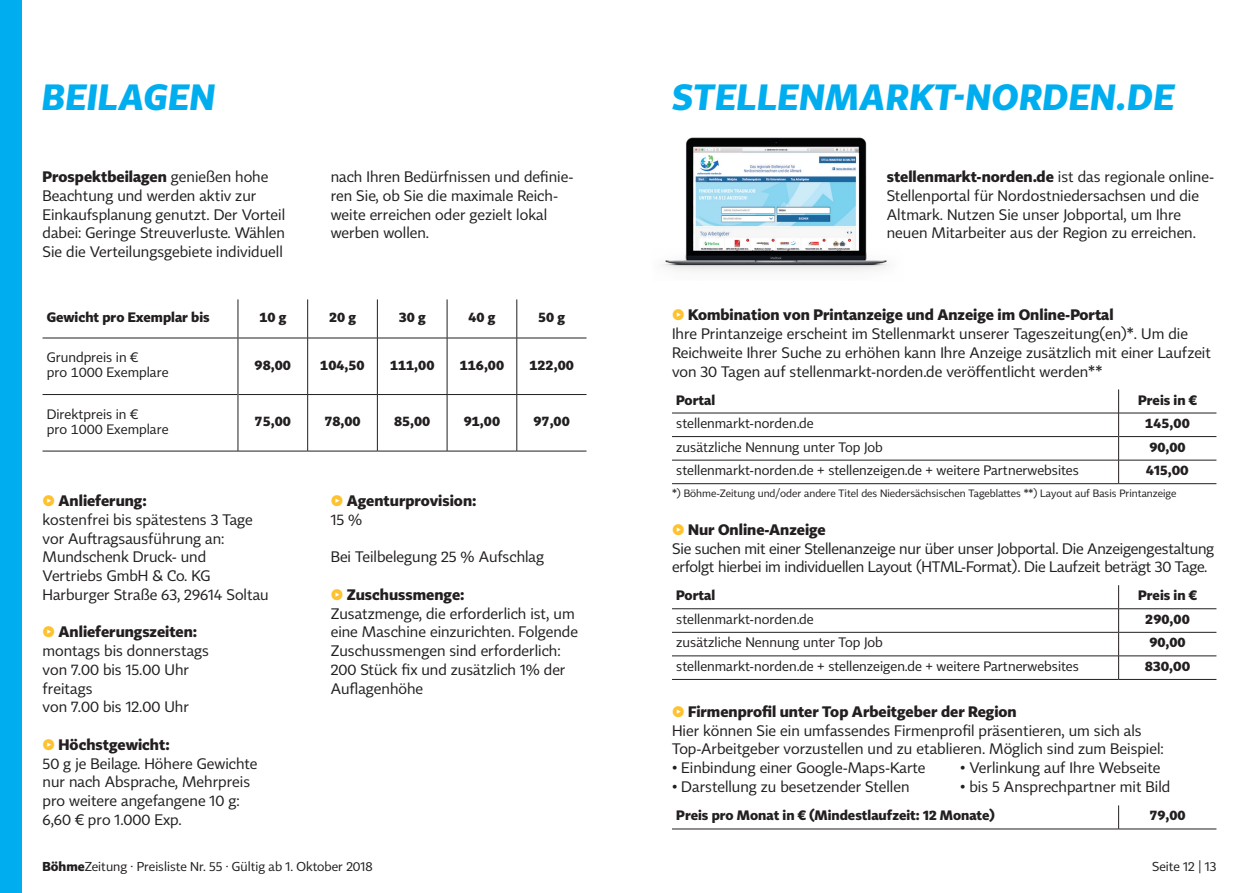
<style>
.page{position:relative;width:1259px;height:893px;background:#fff}
.page>*{position:absolute;margin:0;border:0;box-sizing:border-box;transform-origin:0 0}
.t1{font:italic 700 36px "Tabac Sans";letter-spacing:.03em;color:#00aeef}
.t2{font:15px/18.8px "Tabac Sans";color:#231f20}
.t3{font:700 15px "Tabac Sans";color:#231f20}
.t4{font:13.5px/15px "Tabac Sans";color:#231f20}
.t5{font:700 13.5px "Tabac Sans";color:#231f20}
.t6{font:12.75px "Tabac Sans";color:#231f20}
.t7{font:10.5px "Tabac Sans";color:#231f20}
.s1{font-weight:700}
</style>
<div class="page">
<div style="left:0;top:0;width:21px;height:893px;background:#00aeef"></div>
<hr style="left:672px;top:436px;width:446px;height:1px;background:#231f20">
<hr style="left:1119px;top:436px;width:97px;height:1px;background:#231f20">
<hr style="left:672px;top:460px;width:446px;height:1px;background:#231f20">
<hr style="left:1119px;top:460px;width:97px;height:1px;background:#231f20">
<hr style="left:672px;top:483px;width:446px;height:1px;background:#231f20">
<hr style="left:1118px;top:483px;width:98px;height:1px;background:#231f20">
<hr style="left:672px;top:413px;width:446px;height:1px;background:#231f20">
<hr style="left:1119px;top:413px;width:97px;height:1px;background:#231f20">
<svg style="left:1118px;top:389px;width:1px;height:94px"></svg>
<img style="left:662px;top:137px;width:226px;height:134px">
<hr style="left:307px;top:299px;width:1px;height:39px;background:#231f20">
<hr style="left:377px;top:299px;width:1px;height:39px;background:#231f20">
<hr style="left:447px;top:299px;width:1px;height:39px;background:#231f20">
<hr style="left:516px;top:299px;width:1px;height:39px;background:#231f20">
<hr style="left:43px;top:338px;width:194px;height:1px;background:#231f20">
<hr style="left:238px;top:338px;width:70px;height:1px;background:#231f20">
<hr style="left:308px;top:338px;width:69px;height:1px;background:#231f20">
<hr style="left:307px;top:338px;width:1px;height:56px;background:#231f20">
<hr style="left:377px;top:338px;width:70px;height:1px;background:#231f20">
<hr style="left:377px;top:338px;width:1px;height:56px;background:#231f20">
<hr style="left:447px;top:338px;width:70px;height:1px;background:#231f20">
<hr style="left:447px;top:338px;width:1px;height:56px;background:#231f20">
<hr style="left:517px;top:338px;width:69px;height:1px;background:#231f20">
<hr style="left:516px;top:338px;width:1px;height:56px;background:#231f20">
<hr style="left:43px;top:394px;width:194px;height:1px;background:#231f20">
<hr style="left:238px;top:394px;width:70px;height:1px;background:#231f20">
<hr style="left:308px;top:394px;width:69px;height:1px;background:#231f20">
<hr style="left:307px;top:395px;width:1px;height:56px;background:#231f20">
<hr style="left:377px;top:394px;width:70px;height:1px;background:#231f20">
<hr style="left:377px;top:395px;width:1px;height:56px;background:#231f20">
<hr style="left:447px;top:394px;width:70px;height:1px;background:#231f20">
<hr style="left:447px;top:395px;width:1px;height:56px;background:#231f20">
<hr style="left:517px;top:394px;width:69px;height:1px;background:#231f20">
<hr style="left:516px;top:395px;width:1px;height:56px;background:#231f20">
<hr style="left:43px;top:451px;width:195px;height:1px;background:#231f20">
<hr style="left:238px;top:451px;width:70px;height:1px;background:#231f20">
<hr style="left:308px;top:451px;width:69px;height:1px;background:#231f20">
<hr style="left:377px;top:451px;width:70px;height:1px;background:#231f20">
<hr style="left:447px;top:451px;width:70px;height:1px;background:#231f20">
<hr style="left:517px;top:451px;width:69px;height:1px;background:#231f20">
<hr style="left:237px;top:299px;width:1px;height:39px;background:#231f20">
<hr style="left:237px;top:338px;width:1px;height:57px;background:#231f20">
<hr style="left:237px;top:395px;width:1px;height:56px;background:#231f20">
<hr style="left:672px;top:632px;width:446px;height:1px;background:#231f20">
<hr style="left:1119px;top:632px;width:97px;height:1px;background:#231f20">
<hr style="left:672px;top:656px;width:446px;height:1px;background:#231f20">
<hr style="left:1119px;top:656px;width:97px;height:1px;background:#231f20">
<hr style="left:672px;top:679px;width:446px;height:1px;background:#231f20">
<hr style="left:1118px;top:679px;width:98px;height:1px;background:#231f20">
<hr style="left:672px;top:608px;width:446px;height:1px;background:#231f20">
<hr style="left:1119px;top:608px;width:97px;height:1px;background:#231f20">
<svg style="left:1118px;top:585px;width:1px;height:94px"></svg>
<hr style="left:672px;top:829px;width:446px;height:1px;background:#231f20">
<hr style="left:1118px;top:829px;width:98px;height:1px;background:#231f20">
<svg style="left:1118px;top:805px;width:1px;height:24px"></svg>
<h1 class="t1" style="left:43px;top:75px;width:174px">BEILAGEN</h1>
<h1 class="t1" style="left:672px;top:75px;width:504px">STELLENMARKT-NORDEN.DE</h1>
<p class="t2" style="left:43px;top:168px;width:244px"><span class="s1">Prospektbeilagen</span> genießen hohe Beachtung und werden aktiv zur Einkaufsplanung genutzt. Der Vorteil dabei: Geringe Streuverluste. Wählen Sie die Verteilungsgebiete individuell</p>
<p class="t2" style="left:331px;top:168px;width:244px">nach Ihren Bedürfnissen und definie&shy;ren Sie, ob Sie die maximale Reich&shy;weite erreichen oder gezielt lokal werben wollen.</p>
<p class="t5" style="left:47px;top:309px;width:164px">Gewicht pro Exemplar bis</p>
<p class="t5" style="left:259px;top:309px;width:28px">10 g</p>
<p class="t5" style="left:329px;top:309px;width:28px">20 g</p>
<p class="t5" style="left:399px;top:309px;width:28px">30 g</p>
<p class="t5" style="left:468px;top:309px;width:28px">40 g</p>
<p class="t5" style="left:538px;top:309px;width:28px">50 g</p>
<p class="t4" style="left:47px;top:350px;width:123px">Grundpreis in €<br>pro 1000 Exemplare</p>
<p class="t5" style="left:255px;top:356px;width:38px">98,00</p>
<p class="t5" style="left:320px;top:356px;width:46px">104,50</p>
<p class="t5" style="left:390px;top:356px;width:46px">111,00</p>
<p class="t5" style="left:460px;top:356px;width:46px">116,00</p>
<p class="t5" style="left:529px;top:356px;width:46px">122,00</p>
<p class="t4" style="left:47px;top:406px;width:123px">Direktpreis in €<br>pro 1000 Exemplare</p>
<p class="t5" style="left:255px;top:413px;width:38px">75,00</p>
<p class="t5" style="left:324px;top:413px;width:38px">78,00</p>
<p class="t5" style="left:394px;top:413px;width:38px">85,00</p>
<p class="t5" style="left:464px;top:413px;width:38px">91,00</p>
<p class="t5" style="left:533px;top:413px;width:38px">97,00</p>
<p class="t3" style="left:59px;top:491px;width:90px">Anlieferung:</p>
<p class="t2" style="left:43px;top:510px;width:228px">kostenfrei bis spätestens 3 Tage vor Auftragsausführung an:<br>Mundschenk Druck- und<br>Vertriebs GmbH &amp; Co. KG<br>Harburger Straße 63, 29614 Soltau</p>
<p class="t3" style="left:59px;top:622px;width:140px">Anlieferungszeiten:</p>
<p class="t2" style="left:43px;top:641px;width:168px">montags bis donnerstags von 7.00 bis 15.00 Uhr freitags<br>von 7.00 bis 12.00 Uhr</p>
<p class="t3" style="left:59px;top:735px;width:113px">Höchstgewicht:</p>
<p class="t2" style="left:43px;top:754px;width:216px">50 g je Beilage. Höhere Gewichte nur nach Absprache, Mehrpreis pro weitere angefangene 10 g:<br>6,60 € pro 1.000 Exp.</p>
<p class="t3" style="left:347px;top:491px;width:131px">Agenturprovision:</p>
<p class="t2" style="left:331px;top:510px;width:33px">15 %</p>
<p class="t2" style="left:331px;top:548px;width:215px">Bei Teilbelegung 25 % Aufschlag</p>
<p class="t3" style="left:347px;top:585px;width:119px">Zuschussmenge:</p>
<p class="t2" style="left:331px;top:604px;width:249px">Zusatzmenge, die erforderlich ist, um eine Maschine einzurichten. Folgende<br>Zuschussmengen sind erforderlich:<br>200 Stück fix und zusätzlich 1% der<br>Auflagenhöhe</p>
<p class="t6" style="left:43px;top:859px;width:332px"><span class="s1">Böhme</span>Zeitung · Preisliste Nr. 55 · Gültig ab 1. Oktober 2018</p>
<p class="t2" style="left:887px;top:168px;width:329px"><span class="s1">stellenmarkt-norden.de</span> ist das regionale online-Stellenportal für Nordostniedersachsen und die Altmark. Nutzen Sie unser Jobportal, um Ihre neuen Mitarbeiter aus der Region zu erreichen.</p>
<p class="t3" style="left:688px;top:306px;width:427px">Kombination von Printanzeige und Anzeige im Online-Portal</p>
<p class="t2" style="left:672px;top:325px;width:540px">Ihre Printanzeige erscheint im Stellenmarkt unserer Tageszeitung(en)*. Um die<br>Reichweite Ihrer Suche zu erhöhen kann Ihre Anzeige zusätzlich mit einer Laufzeit von 30 Tagen auf stellenmarkt-norden.de veröffentlicht werden**</p>
<p class="t5" style="left:676px;top:391px;width:40px">Portal</p>
<p class="t5" style="left:1138px;top:391px;width:60px">Preis in €</p>
<p class="t4" style="left:676px;top:416px;width:139px">stellenmarkt-norden.de</p>
<p class="t5" style="left:1145px;top:415px;width:46px">145,00</p>
<p class="t4" style="left:676px;top:439px;width:208px">zusätzliche Nennung unter Top Job</p>
<p class="t5" style="left:1149px;top:438px;width:38px">90,00</p>
<p class="t4" style="left:676px;top:463px;width:404px">stellenmarkt-norden.de + stellenzeigen.de + weitere Partnerwebsites</p>
<p class="t5" style="left:1146px;top:462px;width:44px">415,00</p>
<p class="t7" style="left:672px;top:486px;width:506px">*) Böhme-Zeitung und/oder andere Titel des Niedersächsischen Tageblattes **) Layout auf Basis Printanzeige</p>
<p class="t3" style="left:688px;top:520px;width:139px">Nur Online-Anzeige</p>
<p class="t2" style="left:672px;top:539px;width:544px">Sie suchen mit einer Stellenanzeige nur über unser Jobportal. Die Anzeigengestaltung erfolgt hierbei im individuellen Layout (HTML-Format). Die Laufzeit beträgt 30 Tage.</p>
<p class="t5" style="left:676px;top:587px;width:40px">Portal</p>
<p class="t5" style="left:1138px;top:587px;width:60px">Preis in €</p>
<p class="t4" style="left:676px;top:612px;width:139px">stellenmarkt-norden.de</p>
<p class="t5" style="left:1145px;top:610px;width:46px">290,00</p>
<p class="t4" style="left:676px;top:635px;width:208px">zusätzliche Nennung unter Top Job</p>
<p class="t5" style="left:1149px;top:634px;width:38px">90,00</p>
<p class="t4" style="left:676px;top:659px;width:404px">stellenmarkt-norden.de + stellenzeigen.de + weitere Partnerwebsites</p>
<p class="t5" style="left:1145px;top:658px;width:47px">830,00</p>
<p class="t3" style="left:688px;top:702px;width:330px">Firmenprofil unter Top Arbeitgeber der Region</p>
<p class="t2" style="left:672px;top:721px;width:493px">Hier können Sie ein umfassendes Firmenprofil präsentieren, um sich als<br>Top-Arbeitgeber vorzustellen und zu etablieren. Möglich sind zum Beispiel:</p>
<p class="t2" style="left:672px;top:759px;width:255px">• Einbindung einer Google-Maps-Karte</p>
<p class="t2" style="left:672px;top:777px;width:239px">• Darstellung zu besetzender Stellen</p>
<p class="t2" style="left:960px;top:759px;width:202px">• Verlinkung auf Ihre Webseite</p>
<p class="t2" style="left:960px;top:777px;width:212px">• bis 5 Ansprechpartner mit Bild</p>
<p class="t5" style="left:676px;top:807px;width:320px">Preis pro Monat in € (Mindestlaufzeit: 12 Monate)</p>
<p class="t5" style="left:1149px;top:807px;width:38px">79,00</p>
<p class="t6" style="left:1152px;top:859px;width:66px">Seite 12 | 13</p>
</div>
